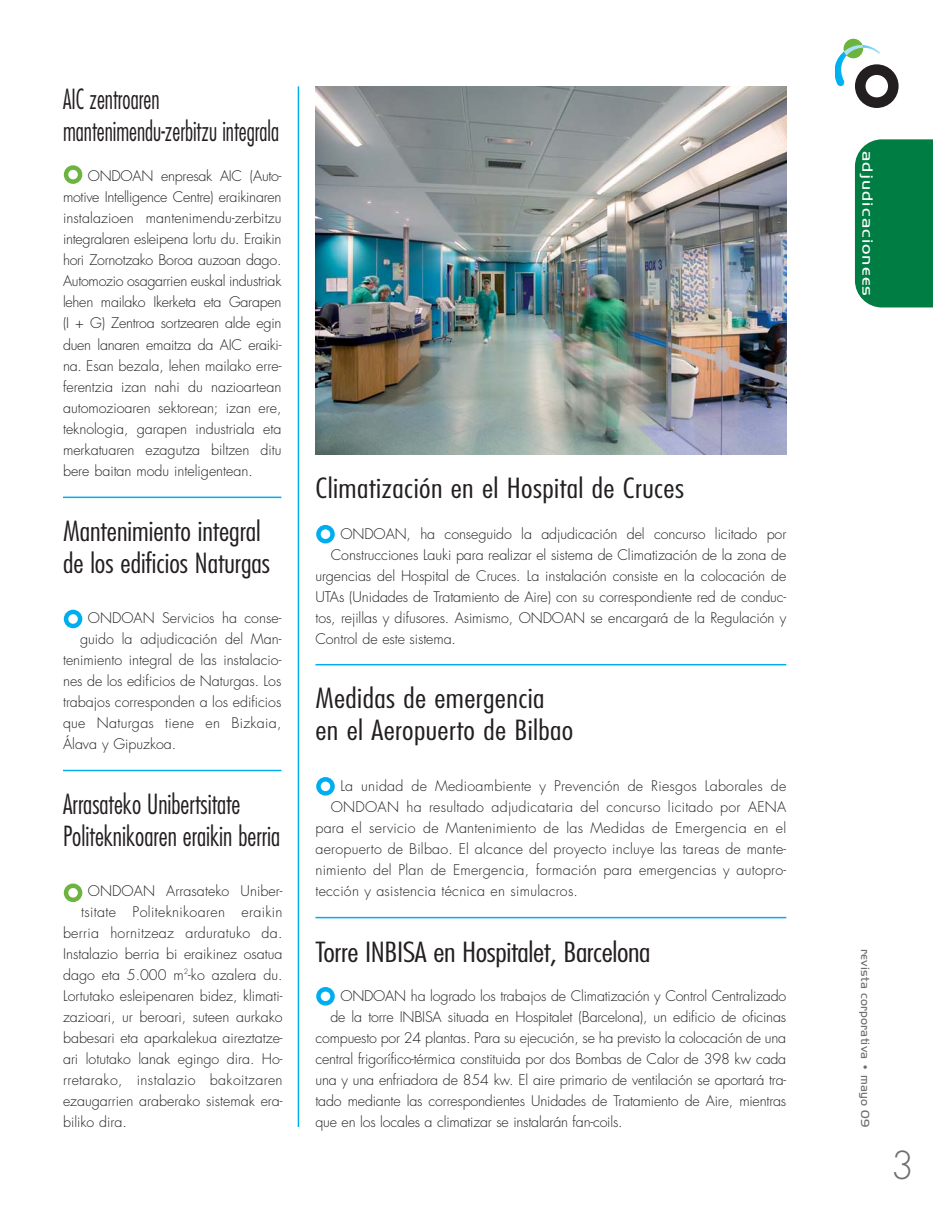
<style>
.page{position:relative;width:933px;height:1213px;background:#fff}
.page>*{position:absolute;margin:0;border:0;box-sizing:border-box;transform-origin:0 0}
.t1{font:300 37.5px "Futura Std";color:#6d6e70}
.t2{font:300 condensed 27px/32.4px "Futura Std";color:#231f20;scale:1.2 1}
.t3{font:300 condensed 27px/32.4px "Futura Std";color:#231f20;scale:.96 1}
.t4{font:300 condensed 27px/32.4px "Futura Std";color:#231f20;scale:.85 1}
.t5{font:300 condensed 27px/32.4px "Futura Std";color:#231f20;scale:1.1 1}
.t6{font:300 15px "Handel Got D";letter-spacing:.055em;color:#fff;scale:1.2 1}
.t7{font:300 14.25px/21px "Futura Std";color:#231f20;text-align:justify}
.t8{font:300 14.25px "Futura Std";letter-spacing:.02em;color:#231f20}
.t9{font:300 14.25px "Futura Std";letter-spacing:.025em;color:#231f20}
.t10{font:300 12px "Handel Got D";letter-spacing:.02em;color:#6d6e70}
</style>
<div class="page">
<div style="left:854px;top:139px;width:78px;height:168px;background:#007d43"></div>
<div style="left:843px;top:39px;width:20px;height:19px;background:#6db33f;border-radius:50%"></div>
<svg style="left:835px;top:42px;width:63px;height:66px"></svg>
<img style="left:315px;top:86px;width:471px;height:368px">
<hr style="left:63px;top:496px;width:218px;height:2px;background:#00aeef">
<hr style="left:315px;top:916px;width:471px;height:2px;background:#00aeef">
<hr style="left:315px;top:664px;width:471px;height:1px;background:#00aeef">
<hr style="left:63px;top:769px;width:218px;height:2px;background:#00aeef">
<hr style="left:298px;top:86px;width:1px;height:1040px;background:#00aeef">
<svg style="left:64px;top:165px;width:18px;height:19px"></svg>
<svg style="left:316px;top:525px;width:19px;height:18px"></svg>
<svg style="left:316px;top:777px;width:19px;height:18px"></svg>
<svg style="left:64px;top:609px;width:18px;height:19px"></svg>
<svg style="left:64px;top:883px;width:18px;height:19px"></svg>
<svg style="left:316px;top:987px;width:19px;height:18px"></svg>
<h2 class="t4" style="left:63px;top:84px;width:256px">AIC zentroaren mantenimendu-zerbitzu integrala</h2>
<p class="t7" style="left:63px;top:167px;width:220px;text-indent:25px">ONDOAN enpresak AIC (Auto - motive Intelligence Centre) eraikinaren instalazioen mantenimendu-zerbitzu integralaren esleipena lortu du. Eraikin hori Zornotzako Boroa auzoan dago.<br>Automozio osagarrien euskal industriak lehen mailako Ikerketa eta Garapen (I + G) Zentroa sortzearen alde egin duen lanaren emaitza da AIC eraiki&shy;na. Esan bezala, lehen mailako erre&shy;ferentzia izan nahi du nazioartean automozioaren sektorean; izan ere, teknologia, garapen industriala eta merkatuaren ezagutza biltzen ditu bere baitan modu inteligentean.</p>
<h2 class="t5" style="left:63px;top:516px;width:190px">Mantenimiento integral de los edificios Naturgas</h2>
<p class="t7" style="left:88px;top:608px;width:195px">ONDOAN Servicios ha conse-</p>
<p class="t7" style="left:80px;top:629px;width:203px">guido la adjudicación del Man -</p>
<p class="t7" style="left:63px;top:650px;width:220px">tenimiento integral de las instalacio-</p>
<p class="t7" style="left:63px;top:671px;width:220px">nes de los edificios de Naturgas. Los</p>
<p class="t7" style="left:63px;top:692px;width:220px">trabajos corresponden a los edificios</p>
<p class="t8" style="left:63px;top:716px;width:220px">que Naturgas tiene en Bizkaia,</p>
<p class="t7" style="left:63px;top:734px;width:115px">Álava y Gipuzkoa.</p>
<h2 class="t3" style="left:63px;top:789px;width:228px">Arrasateko Unibertsitate<br>Politeknikoaren eraikin berria</h2>
<p class="t7" style="left:88px;top:881px;width:196px">ONDOAN Arrasateko Uni ber -</p>
<p class="t9" style="left:81px;top:905px;width:203px">tsitate Politeknikoaren eraikin</p>
<p class="t8" style="left:63px;top:926px;width:221px">berria hornitzeaz arduratuko da.</p>
<p class="t7" style="left:63px;top:944px;width:221px">Instalazio berria bi eraikinez osatua</p>
<p class="t7" style="left:63px;top:965px;width:221px">dago eta 5.000 m<sup>2</sup>-ko azalera du.</p>
<p class="t7" style="left:63px;top:986px;width:221px">Lortutako esleipenaren bidez, klimati-</p>
<p class="t7" style="left:63px;top:1007px;width:221px">zazioari, ur beroari, suteen aurkako</p>
<p class="t7" style="left:63px;top:1028px;width:221px">babesari eta aparkalekua aireztatze-</p>
<p class="t7" style="left:63px;top:1049px;width:221px">ari lotutako lanak egingo dira. Ho -</p>
<p class="t9" style="left:63px;top:1073px;width:221px">rretarako, instalazio bakoitzaren</p>
<p class="t7" style="left:63px;top:1091px;width:221px">ezaugarrien araberako sistemak era-</p>
<p class="t7" style="left:63px;top:1112px;width:65px">biliko dira.</p>
<h2 class="t2" style="left:315px;top:473px;width:309px">Climatización en el Hospital de Cruces</h2>
<p class="t7" style="left:340px;top:524px;width:447px">ONDOAN, ha conseguido la adjudicación del concurso licitado por</p>
<p class="t7" style="left:331px;top:545px;width:457px">Construcciones Lauki para realizar el sistema de Climatización de la zona de</p>
<p class="t7" style="left:315px;top:566px;width:472px">urgencias del Hospital de Cruces. La instalación consiste en la colocación de</p>
<p class="t7" style="left:315px;top:587px;width:472px">UTAs (Unidades de Tratamiento de Aire) con su correspondiente red de conduc-</p>
<p class="t7" style="left:315px;top:608px;width:472px">tos, rejillas y difusores. Asimismo, ONDOAN se encargará de la Regulación y</p>
<p class="t7" style="left:315px;top:629px;width:142px">Control de este sistema.</p>
<h2 class="t2" style="left:315px;top:683px;width:216px">Medidas de emergencia en el Aeropuerto de Bilbao</h2>
<p class="t8" style="left:340px;top:779px;width:447px">La unidad de Medioambiente y Prevención de Riesgos Laborales de</p>
<p class="t8" style="left:331px;top:800px;width:457px">ONDOAN ha resultado adjudicataria del concurso licitado por AENA</p>
<p class="t8" style="left:315px;top:821px;width:472px">para el servicio de Mantenimiento de las Medidas de Emergencia en el</p>
<p class="t8" style="left:315px;top:842px;width:472px">aeropuerto de Bilbao. El alcance del proyecto incluye las tareas de mante-</p>
<p class="t8" style="left:315px;top:863px;width:472px">nimiento del Plan de Emergencia, formación para emergencias y autopro-</p>
<p class="t8" style="left:315px;top:884px;width:264px">tección y asistencia técnica en simulacros.</p>
<h2 class="t2" style="left:315px;top:937px;width:281px">Torre INBISA en Hospitalet, Barcelona</h2>
<p class="t7" style="left:340px;top:986px;width:447px">ONDOAN ha logrado los trabajos de Climatización y Control Centralizado</p>
<p class="t7" style="left:330px;top:1007px;width:457px">de la torre INBISA situada en Hospitalet (Barcelona), un edificio de oficinas</p>
<p class="t7" style="left:315px;top:1028px;width:472px">compuesto por 24 plantas. Para su ejecución, se ha previsto la colocación de una</p>
<p class="t7" style="left:315px;top:1049px;width:472px">central frigorífico-térmica constituida por dos Bombas de Calor de 398 kw cada</p>
<p class="t7" style="left:315px;top:1070px;width:472px">una y una enfriadora de 854 kw. El aire primario de ventilación se aportará tra-</p>
<p class="t7" style="left:315px;top:1091px;width:472px">tado mediante las correspondientes Unidades de Tratamiento de Aire, mientras</p>
<p class="t7" style="left:315px;top:1112px;width:309px">que en los locales a climatizar se instalarán fan-coils.</p>
<p class="t6" style="left:876px;top:151px;width:122px;rotate:90deg">adjudicacionees</p>
<p class="t10" style="left:872px;top:948px;width:180px;rotate:90deg">revista corporativa • mayo 09</p>
<h1 class="t1" style="left:890px;top:1148px;width:25px">3</h1>
</div>
